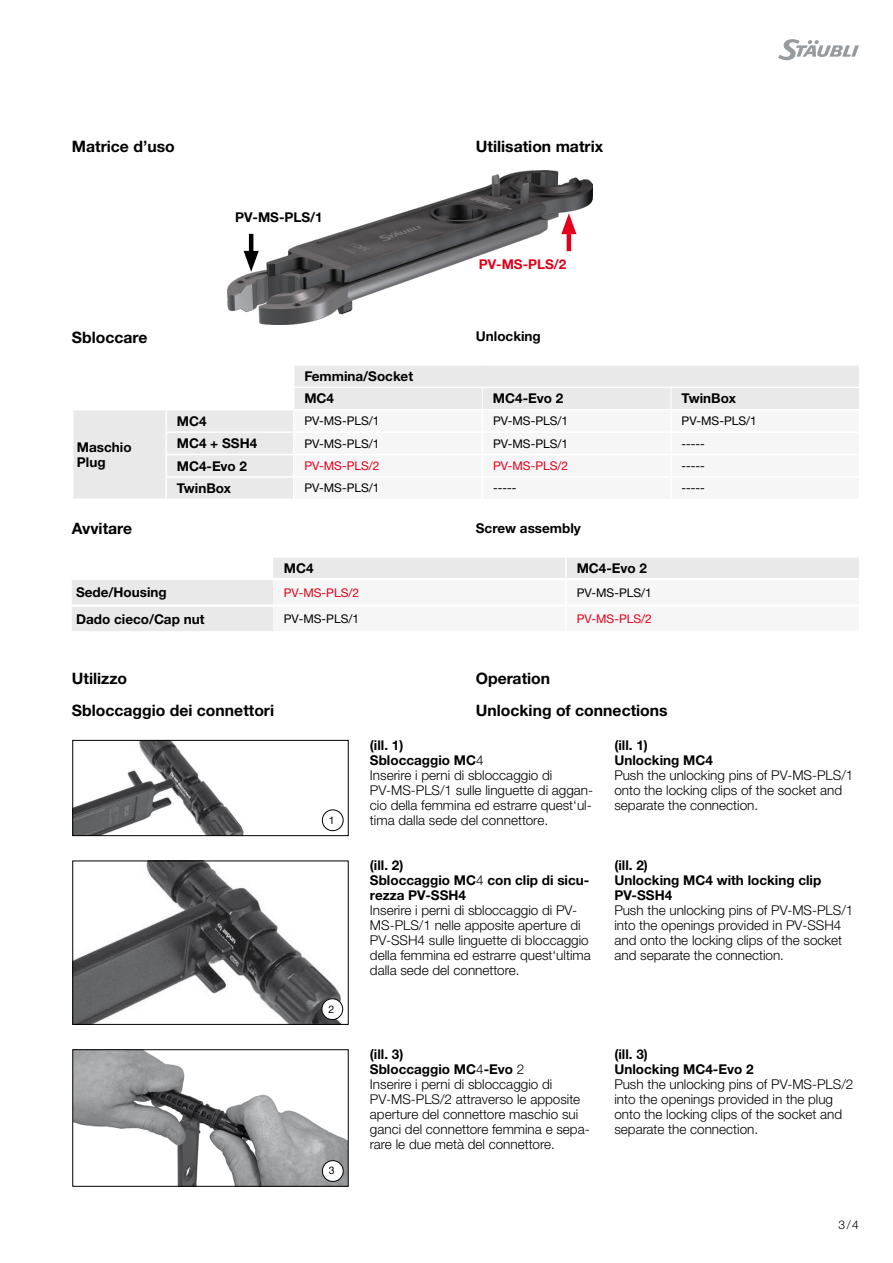
<style>
.page{position:relative;width:893px;height:1263px;background:#fff}
.page>*{position:absolute;margin:0;border:0;box-sizing:border-box;transform-origin:0 0}
.t1{font:700 15.75px "Helvetica Neue LTW1 G";color:#000}
.t2{font:300 13.5px/15px "Helvetica Neue LTW1 G";color:#000}
.t3{font:700 13.5px/15px "Helvetica Neue LTW1 G";color:#000}
.t4{font:700 13.5px "Helvetica Neue LTW1 G";color:#e2001a}
.t5{font:12px "Helvetica Neue LTW1 G";color:#000}
.t6{font:12px "Helvetica Neue LTW1 G";color:#e2001a}
.t7{font:300 12px "Helvetica Neue LTW1 G";color:#000}
.t8{font:10.5px "Helvetica Neue LTW1 G";color:#000}
.s1{font-weight:700}
.s2{font-weight:300}
</style>
<div class="page">
<svg style="left:778px;top:39px;width:81px;height:21px"></svg>
<img style="left:228px;top:170px;width:364px;height:154px">
<img style="left:74px;top:742px;width:170px;height:92px">
<div style="left:72px;top:740px;width:277px;height:96px;border:1px solid #000"></div>
<div style="left:322px;top:809px;width:22px;height:22px;border:1px solid #000;border-radius:50%"></div>
<img style="left:74px;top:862px;width:270px;height:161px">
<div style="left:72px;top:860px;width:277px;height:165px;border:1px solid #000"></div>
<div style="left:322px;top:999px;width:21px;height:20px;background:#fff;border-radius:50%"></div>
<div style="left:321px;top:998px;width:22px;height:22px;border:1px solid #000;border-radius:50%"></div>
<img style="left:74px;top:1051px;width:273px;height:134px">
<div style="left:72px;top:1049px;width:277px;height:138px;border:1px solid #000"></div>
<div style="left:322px;top:1161px;width:21px;height:20px;background:#fff;border-radius:50%"></div>
<div style="left:322px;top:1160px;width:22px;height:22px;border:1px solid #000;border-radius:50%"></div>
<hr style="left:249px;top:234px;width:4px;height:25px;background:#000">
<svg style="left:244px;top:251px;width:15px;height:21px"></svg>
<hr style="left:567px;top:226px;width:4px;height:25px;background:#e2001a">
<svg style="left:561px;top:213px;width:15px;height:21px"></svg>
<svg style="left:73px;top:366px;width:786px;height:133px;fill:#e9e9ea"></svg>
<div style="left:294px;top:410px;width:565px;height:89px;background:#f6f6f6"></div>
<hr style="left:293px;top:387px;width:189px;height:1px;background:#fff">
<hr style="left:482px;top:387px;width:189px;height:1px;background:#fff">
<hr style="left:671px;top:387px;width:189px;height:1px;background:#fff">
<svg style="left:671px;top:388px;width:1px;height:21px"></svg>
<hr style="left:166px;top:409px;width:128px;height:1px;background:#fff">
<hr style="left:165px;top:431px;width:129px;height:2px;background:#fff">
<hr style="left:165px;top:454px;width:129px;height:1px;background:#fff">
<hr style="left:165px;top:476px;width:129px;height:2px;background:#fff">
<hr style="left:72px;top:409px;width:94px;height:1px;background:#fff">
<hr style="left:165px;top:410px;width:2px;height:21px;background:#fff">
<hr style="left:165px;top:433px;width:2px;height:21px;background:#fff">
<hr style="left:165px;top:455px;width:2px;height:21px;background:#fff">
<hr style="left:165px;top:478px;width:2px;height:21px;background:#fff">
<hr style="left:294px;top:409px;width:188px;height:1px;background:#fff">
<hr style="left:482px;top:409px;width:189px;height:1px;background:#fff">
<hr style="left:671px;top:409px;width:189px;height:1px;background:#fff">
<svg style="left:293px;top:366px;width:1px;height:133px"></svg>
<hr style="left:670px;top:410px;width:2px;height:21px;background:#fff">
<hr style="left:294px;top:431px;width:188px;height:2px;background:#fff">
<hr style="left:482px;top:431px;width:189px;height:2px;background:#fff">
<hr style="left:671px;top:431px;width:189px;height:2px;background:#fff">
<hr style="left:670px;top:433px;width:2px;height:21px;background:#fff">
<hr style="left:294px;top:454px;width:188px;height:1px;background:#fff">
<hr style="left:482px;top:454px;width:189px;height:1px;background:#fff">
<hr style="left:671px;top:454px;width:189px;height:1px;background:#fff">
<hr style="left:670px;top:455px;width:2px;height:21px;background:#fff">
<hr style="left:294px;top:476px;width:188px;height:2px;background:#fff">
<hr style="left:482px;top:476px;width:189px;height:2px;background:#fff">
<svg style="left:482px;top:388px;width:1px;height:111px"></svg>
<hr style="left:671px;top:476px;width:189px;height:2px;background:#fff">
<hr style="left:670px;top:478px;width:2px;height:21px;background:#fff">
<svg style="left:72px;top:558px;width:787px;height:73px;fill:#e9e9ea"></svg>
<div style="left:273px;top:580px;width:586px;height:51px;background:#f6f6f6"></div>
<hr style="left:72px;top:578px;width:201px;height:2px;background:#fff">
<hr style="left:72px;top:604px;width:201px;height:3px;background:#fff">
<hr style="left:273px;top:604px;width:292px;height:3px;background:#fff">
<hr style="left:567px;top:604px;width:292px;height:3px;background:#fff">
<hr style="left:273px;top:578px;width:292px;height:2px;background:#fff">
<hr style="left:567px;top:578px;width:292px;height:2px;background:#fff">
<hr style="left:565px;top:558px;width:2px;height:21px;background:#fff">
<hr style="left:565px;top:579px;width:2px;height:27px;background:#fff">
<hr style="left:565px;top:606px;width:2px;height:25px;background:#fff">
<p class="t1" style="left:72px;top:136px;width:104px">Matrice d’uso</p>
<p class="t1" style="left:476px;top:136px;width:129px">Utilisation matrix</p>
<p class="t3" style="left:235px;top:210px;width:89px">PV-MS-PLS/1</p>
<p class="t4" style="left:479px;top:256px;width:89px">PV-MS-PLS/2</p>
<p class="t1" style="left:72px;top:328px;width:77px">Sbloccare</p>
<p class="t3" style="left:476px;top:329px;width:66px">Unlocking</p>
<p class="t3" style="left:304px;top:365px;width:110px;line-height:22.4px">Femmina/Socket<br>MC4</p>
<p class="t3" style="left:493px;top:391px;width:72px">MC4-Evo 2</p>
<p class="t3" style="left:682px;top:391px;width:56px">TwinBox</p>
<p class="t3" style="left:77px;top:439px;width:56px">Maschio<br>Plug</p>
<p class="t3" style="left:177px;top:413px;width:31px">MC4</p>
<p class="t5" style="left:304px;top:414px;width:77px">PV-MS-PLS/1</p>
<p class="t5" style="left:493px;top:414px;width:77px">PV-MS-PLS/1</p>
<p class="t5" style="left:682px;top:414px;width:77px">PV-MS-PLS/1</p>
<p class="t3" style="left:177px;top:436px;width:82px">MC4 + SSH4</p>
<p class="t5" style="left:304px;top:436px;width:77px">PV-MS-PLS/1</p>
<p class="t5" style="left:493px;top:436px;width:77px">PV-MS-PLS/1</p>
<p class="t5" style="left:682px;top:436px;width:25px">-----</p>
<p class="t3" style="left:177px;top:458px;width:72px">MC4-Evo 2</p>
<p class="t6" style="left:304px;top:458px;width:77px">PV-MS-PLS/2</p>
<p class="t6" style="left:493px;top:458px;width:77px">PV-MS-PLS/2</p>
<p class="t5" style="left:682px;top:458px;width:25px">-----</p>
<p class="t3" style="left:177px;top:481px;width:56px">TwinBox</p>
<p class="t5" style="left:304px;top:481px;width:77px">PV-MS-PLS/1</p>
<p class="t5" style="left:493px;top:481px;width:25px">-----</p>
<p class="t5" style="left:682px;top:481px;width:25px">-----</p>
<p class="t1" style="left:72px;top:519px;width:62px">Avvitare</p>
<p class="t3" style="left:476px;top:520px;width:107px">Screw assembly</p>
<p class="t3" style="left:284px;top:560px;width:31px">MC4</p>
<p class="t3" style="left:577px;top:560px;width:72px">MC4-Evo 2</p>
<p class="t3" style="left:76px;top:585px;width:92px">Sede/Housing</p>
<p class="t6" style="left:284px;top:585px;width:77px">PV-MS-PLS/2</p>
<p class="t5" style="left:577px;top:585px;width:77px">PV-MS-PLS/1</p>
<p class="t3" style="left:76px;top:611px;width:130px">Dado cieco/Cap nut</p>
<p class="t5" style="left:284px;top:612px;width:77px">PV-MS-PLS/1</p>
<p class="t6" style="left:577px;top:612px;width:77px">PV-MS-PLS/2</p>
<p class="t1" style="left:72px;top:668px;width:57px">Utilizzo</p>
<p class="t1" style="left:476px;top:668px;width:76px">Operation</p>
<p class="t1" style="left:72px;top:701px;width:204px">Sbloccaggio dei connettori</p>
<p class="t1" style="left:476px;top:701px;width:193px">Unlocking of connections</p>
<p class="t8" style="left:329px;top:813px;width:7px">1</p>
<p class="t8" style="left:329px;top:1002px;width:7px">2</p>
<p class="t8" style="left:329px;top:1164px;width:7px">3</p>
<p class="t2" style="left:370px;top:737px;width:225px"><span class="s1">(ill. 1)<br>Sbloccaggio MC</span>4<br>Inserire i perni di sbloccaggio di<br>PV-MS-PLS/1 sulle linguette di aggan&shy;cio della femmina ed estrarre quest‘ul&shy;tima dalla sede del connettore.</p>
<p class="t3" style="left:614px;top:737px;width:100px">(ill. 1)<br>Unlocking MC4</p>
<p class="t2" style="left:614px;top:767px;width:240px">Push the unlocking pins of PV-MS-PLS/1 onto the locking clips of the socket and separate the connection.</p>
<p class="t3" style="left:370px;top:858px;width:221px">(ill. 2)<br>Sbloccaggio MC<span class="s2">4</span> con clip di sicu&shy;rezza PV-SSH4</p>
<p class="t2" style="left:370px;top:903px;width:222px">Inserire i perni di sbloccaggio di PV-MS-PLS/1 nelle apposite aperture di PV-SSH4 sulle linguette di bloccaggio della femmina ed estrarre quest‘ultima dalla sede del connettore.</p>
<p class="t3" style="left:614px;top:858px;width:208px">(ill. 2)<br>Unlocking MC4 with locking clip<br>PV-SSH4</p>
<p class="t2" style="left:614px;top:903px;width:240px">Push the unlocking pins of PV-MS-PLS/1 into the openings provided in PV-SSH4 and onto the locking clips of the socket and separate the connection.</p>
<p class="t2" style="left:370px;top:1046px;width:221px"><span class="s1">(ill. 3)<br>Sbloccaggio MC</span>4<span class="s1">-Evo</span> 2<br>Inserire i perni di sbloccaggio di<br>PV-MS-PLS/2 attraverso le apposite aperture del connettore maschio sui ganci del connettore femmina e sepa&shy;rare le due metà del connettore.</p>
<p class="t3" style="left:614px;top:1046px;width:141px">(ill. 3)<br>Unlocking MC4-Evo 2</p>
<p class="t2" style="left:614px;top:1076px;width:240px">Push the unlocking pins of PV-MS-PLS/2 into the openings provided in the plug onto the locking clips of the socket and separate the connection.</p>
<p class="t7" style="left:839px;top:1217px;width:22px">3/4</p>
</div>
